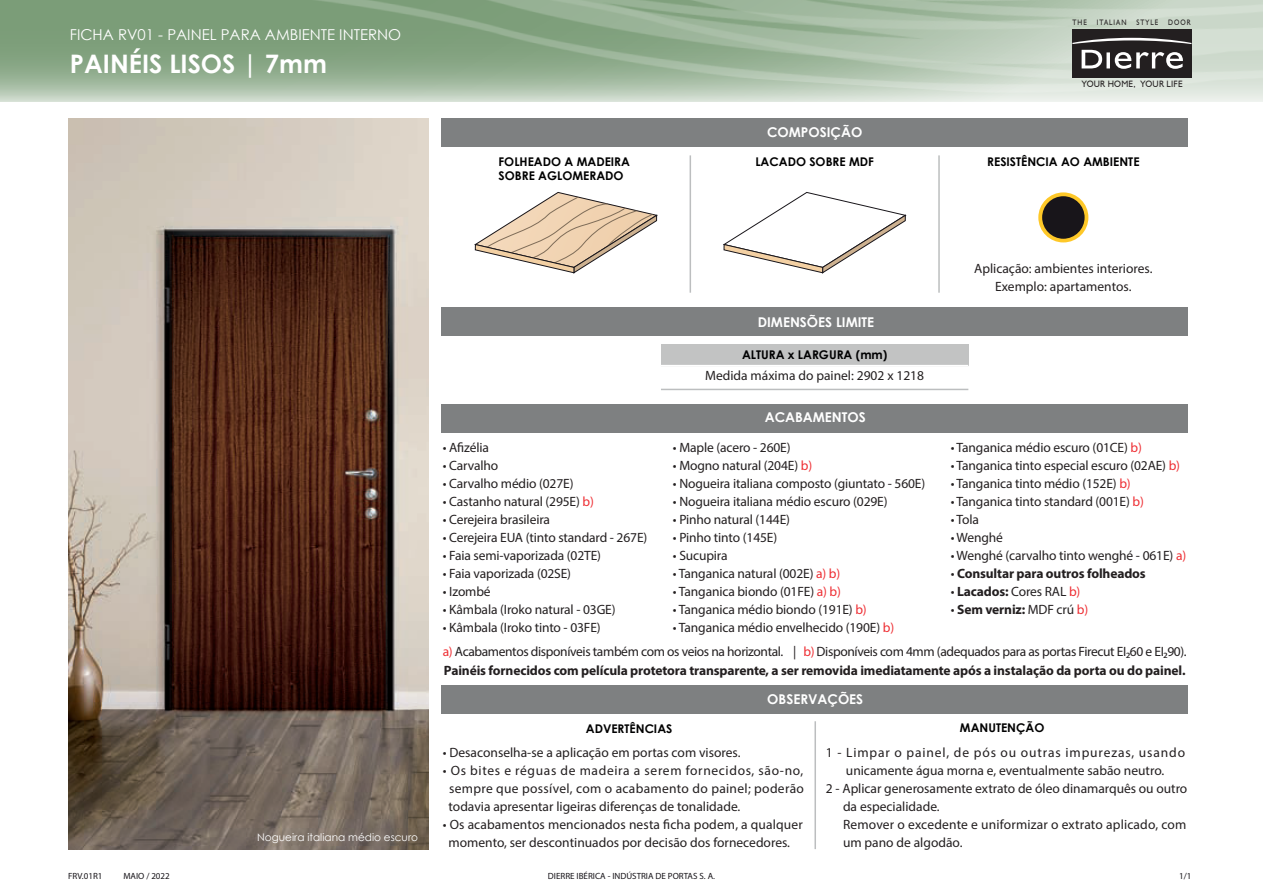
<style>
.page{position:relative;width:1263px;height:893px;background:#fff}
.page>*{position:absolute;margin:0;border:0;box-sizing:border-box;transform-origin:0 0}
.t1{font:700 25.5px "Century Gothic";color:#fff}
.t2{font:15px "Century Gothic";color:#fff}
.t3{font:13.5px/18px "Myriad Pro";letter-spacing:-.01em;color:#231f20;text-align:center}
.t4{font:700 13.5px "Myriad Pro";letter-spacing:-.01em;color:#231f20}
.t5{font:13.5px "Myriad Pro";letter-spacing:.015em;color:#231f20}
.t6{font:700 13.5px "Century Gothic";color:#fff}
.t7{font:13.5px "Myriad Pro";letter-spacing:.065em;color:#231f20}
.t8{font:700 12px/14.4px "Century Gothic";color:#000001}
.t9{font:10.5px "Century Gothic";color:#fff}
.t10{font:9.15px "Humanist 521 BT";letter-spacing:.025em;color:#231f20;scale:.93 1}
.t11{font:9px "Myriad Pro";color:#18151a}
.t12{font:7.95px "Humanist 521 BT";letter-spacing:.15em;color:#231f20;scale:.84 1}
.s1{color:#ee2e33}
.s2{font-weight:400}
.s3{font-weight:700}
.s4{font-weight:400;color:#ee2e33}
</style>
<div class="page">
<svg style="left:0;top:0;width:1263px;height:102px;background:#a3baa1"></svg>
<div style="left:1072px;top:29px;width:119px;height:48px;background:#231f20"></div>
<svg style="left:1072px;top:38px;width:119px;height:6px"></svg>
<svg style="left:1081px;top:50px;width:102px;height:19px"></svg>
<img style="left:68px;top:119px;width:360px;height:730px">
<div style="left:442px;top:307px;width:746px;height:28px;background:#7e8081"></div>
<div style="left:661px;top:344px;width:307px;height:21px;background:#c2c3c3"></div>
<hr style="left:661px;top:389px;width:307px;height:1px;background:#bcbebf">
<div style="left:442px;top:404px;width:746px;height:28px;background:#7e8081"></div>
<div style="left:442px;top:686px;width:746px;height:28px;background:#7e8081"></div>
<hr style="left:814px;top:721px;width:2px;height:128px;background:#bcbebf">
<div style="left:442px;top:119px;width:746px;height:28px;background:#7e8081"></div>
<svg style="left:475px;top:192px;width:182px;height:81px"></svg>
<svg style="left:723px;top:192px;width:183px;height:81px"></svg>
<hr style="left:689px;top:155px;width:2px;height:138px;background:#bcbebf">
<hr style="left:938px;top:155px;width:2px;height:138px;background:#bcbebf">
<svg style="left:1038px;top:192px;width:50px;height:50px"></svg>
<div style="left:1042px;top:196px;width:42px;height:43px;background:#18151a;border-radius:50%"></div>
<p class="t2" style="left:70px;top:28px;width:333px">FICHA RV01 - PAINEL PARA AMBIENTE INTERNO</p>
<h1 class="t1" style="left:70px;top:52px;width:259px">PAINÉIS LISOS | 7mm</h1>
<p class="t12" style="left:1072px;top:20px;width:142px">THE ITALIAN STYLE DOOR</p>
<p class="t6" style="left:767px;top:126px;width:97px">COMPOSIÇÃO</p>
<p class="t10" style="left:1082px;top:80px;width:110px">YOUR HOME, YOUR LIFE</p>
<p class="t8" style="left:499px;top:155px;width:133px">FOLHEADO A MADEIRA<br>SOBRE AGLOMERADO</p>
<p class="t8" style="left:987px;top:155px;width:154px">RESISTÊNCIA AO AMBIENTE</p>
<p class="t8" style="left:755px;top:155px;width:120px">LACADO SOBRE MDF</p>
<p class="t11" style="left:68px;top:871px;width:36px">FRV.01R1</p>
<p class="t11" style="left:123px;top:871px;width:48px">MAIO / 2022</p>
<p class="t9" style="left:257px;top:832px;width:162px">Nogueira italiana médio escuro</p>
<p class="t6" style="left:758px;top:316px;width:118px">DIMENSÕES LIMITE</p>
<p class="t8" style="left:742px;top:348px;width:147px">ALTURA x LARGURA (mm)</p>
<p class="t3" style="left:705px;top:367px;width:220px">Medida máxima do painel: 2902 x 1218</p>
<p class="t6" style="left:765px;top:411px;width:103px">ACABAMENTOS</p>
<p class="t3" style="left:974px;top:260px;width:180px">Aplicação: ambientes interiores.<br>Exemplo: apartamentos.</p>
<p class="t3" style="left:443px;top:439px;width:48px">• Afizélia</p>
<p class="t3" style="left:443px;top:457px;width:57px">• Carvalho</p>
<p class="t3" style="left:443px;top:475px;width:132px">• Carvalho médio (027E)</p>
<p class="t3" style="left:443px;top:493px;width:153px">• Castanho natural (295E) <span class="s1">b)</span></p>
<p class="t3" style="left:443px;top:511px;width:109px">• Cerejeira brasileira</p>
<p class="t3" style="left:443px;top:529px;width:206px">• Cerejeira EUA (tinto standard - 267E)</p>
<p class="t3" style="left:443px;top:547px;width:160px">• Faia semi-vaporizada (02TE)</p>
<p class="t3" style="left:443px;top:565px;width:130px">• Faia vaporizada (02SE)</p>
<p class="t3" style="left:443px;top:583px;width:49px">• Izombé</p>
<p class="t3" style="left:443px;top:601px;width:174px">• Kâmbala (Iroko natural - 03GE)</p>
<p class="t3" style="left:443px;top:619px;width:159px">• Kâmbala (Iroko tinto - 03FE)</p>
<p class="t3" style="left:951px;top:439px;width:193px">• Tanganica médio escuro (01CE) <span class="s1">b)</span></p>
<p class="t3" style="left:951px;top:457px;width:231px">• Tanganica tinto especial escuro (02AE) <span class="s1">b)</span></p>
<p class="t3" style="left:951px;top:475px;width:181px">• Tanganica tinto médio (152E) <span class="s1">b)</span></p>
<p class="t3" style="left:951px;top:493px;width:195px">• Tanganica tinto standard (001E) <span class="s1">b)</span></p>
<p class="t3" style="left:951px;top:511px;width:30px">• Tola</p>
<p class="t3" style="left:951px;top:529px;width:54px">• Wenghé</p>
<p class="t3" style="left:951px;top:547px;width:237px">• Wenghé (carvalho tinto wenghé - 061E) <span class="s1">a)</span></p>
<p class="t4" style="left:951px;top:568px;width:197px"><span class="s2">•</span> Consultar para outros folheados</p>
<p class="t3" style="left:951px;top:583px;width:131px">• <span class="s3">Lacados:</span> Cores RAL <span class="s1">b)</span></p>
<p class="t4" style="left:951px;top:604px;width:139px"><span class="s2">•</span> Sem verniz: <span class="s2">MDF crú</span> <span class="s4">b)</span></p>
<p class="t3" style="left:443px;top:643px;width:745px"><span class="s1">a)</span> Acabamentos disponíveis também com os veios na horizontal. | <span class="s1">b)</span> Disponíveis com 4mm (adequados para as portas Firecut EI260 e EI290).</p>
<p class="t6" style="left:767px;top:693px;width:98px">OBSERVAÇÕES</p>
<p class="t3" style="left:673px;top:439px;width:119px">• Maple (acero - 260E)</p>
<p class="t3" style="left:673px;top:457px;width:141px">• Mogno natural (204E) <span class="s1">b)</span></p>
<p class="t3" style="left:673px;top:475px;width:254px">• Nogueira italiana composto (giuntato - 560E)</p>
<p class="t3" style="left:673px;top:493px;width:216px">• Nogueira italiana médio escuro (029E)</p>
<p class="t3" style="left:673px;top:511px;width:119px">• Pinho natural (144E)</p>
<p class="t3" style="left:673px;top:529px;width:106px">• Pinho tinto (145E)</p>
<p class="t3" style="left:673px;top:547px;width:56px">• Sucupira</p>
<p class="t3" style="left:673px;top:565px;width:169px">• Tanganica natural (002E) <span class="s1">a) b)</span></p>
<p class="t3" style="left:673px;top:583px;width:169px">• Tanganica biondo (01FE) <span class="s1">a) b)</span></p>
<p class="t3" style="left:673px;top:601px;width:195px">• Tanganica médio biondo (191E) <span class="s1">b)</span></p>
<p class="t3" style="left:673px;top:619px;width:223px">• Tanganica médio envelhecido (190E) <span class="s1">b)</span></p>
<p class="t4" style="left:444px;top:665px;width:743px">Painéis fornecidos com película protetora transparente, a ser removida imediatamente após a instalação da porta ou do painel.</p>
<p class="t8" style="left:586px;top:722px;width:88px">ADVERTÊNCIAS</p>
<p class="t8" style="left:960px;top:721px;width:86px">MANUTENÇÃO</p>
<p class="t3" style="left:443px;top:744px;width:299px">• Desaconselha-se a aplicação em portas com visores.</p>
<p class="t3" style="left:448px;top:762px;width:357px;text-align:justify;text-indent:-6px">• Os bites e réguas de madeira a serem fornecidos, são-no, sempre que possível, com o acabamento do painel; poderão todavia apresentar ligeiras diferenças de tonalidade.</p>
<p class="t3" style="left:443px;top:816px;width:361px">• Os acabamentos mencionados nesta ficha podem, a qualquer momento, ser descontinuados por decisão dos fornecedores.</p>
<p class="t11" style="left:548px;top:871px;width:169px">DIERRE IBÉRICA - INDÚSTRIA DE PORTAS S. A.</p>
<p class="t7" style="left:826px;top:746px;width:361px">1 - Limpar o painel, de pós ou outras impurezas, usando</p>
<p class="t3" style="left:846px;top:762px;width:320px">unicamente água morna e, eventualmente sabão neutro.</p>
<p class="t3" style="left:826px;top:780px;width:363px">2 - Aplicar generosamente extrato de óleo dinamarquês ou outro</p>
<p class="t3" style="left:843px;top:798px;width:98px">da especialidade.</p>
<p class="t5" style="left:843px;top:818px;width:345px">Remover o excedente e uniformizar o extrato aplicado, com</p>
<p class="t3" style="left:843px;top:834px;width:121px">um pano de algodão.</p>
<p class="t11" style="left:1179px;top:871px;width:14px">1/1</p>
</div>
